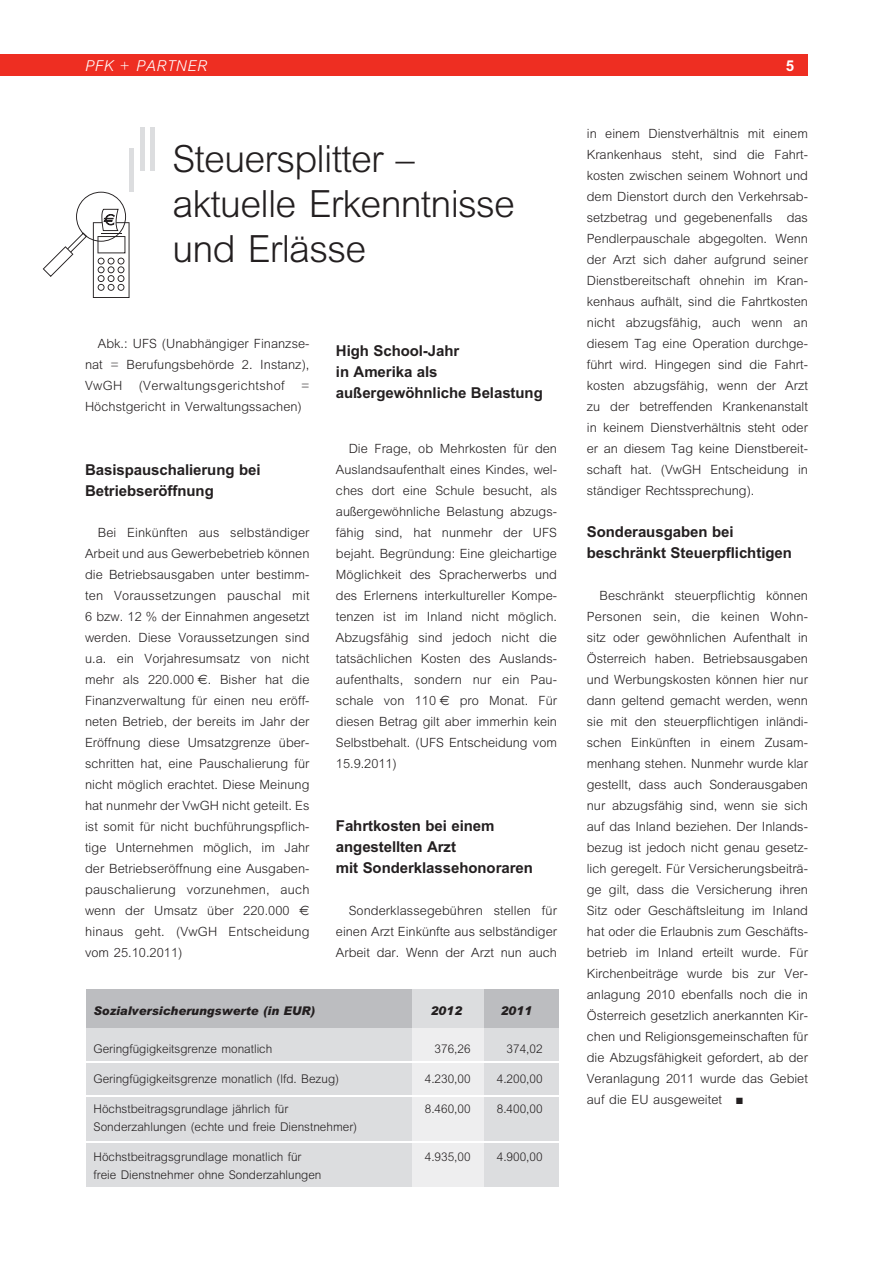
<style>
.page{position:relative;width:893px;height:1263px;background:#fff}
.page>*{position:absolute;margin:0;border:0;box-sizing:border-box;transform-origin:0 0}
.t1{font:300 37.5px/45px "M Arial";letter-spacing:-.02em;color:#231f20}
.t2{font:700 15px/21px "M Arial";letter-spacing:-.005em;color:#231f20}
.t3{font:italic 300 15px "M Arial";letter-spacing:.04em;color:#fff}
.t4{font:700 15px "M Arial";color:#fff}
.t5{font:300 12.75px/21px "M Arial";color:#231f20;text-align:justify}
.t6{font:300 12.75px "M Arial";letter-spacing:.03em;color:#231f20}
.t7{font:300 12px "M Arial";color:#231f20}
.t8{font:italic 900 12px "M Arial";color:#231f20}
.s1{font-family:"EUR Ofont";font-weight:400}
</style>
<div class="page">
<div style="left:0;top:54px;width:808px;height:21px;background:#ee2e22"></div>
<div style="left:150px;top:127px;width:5px;height:44px;background:#dcdddf"></div>
<div style="left:140px;top:127px;width:5px;height:44px;background:#dcdddf"></div>
<hr style="left:130px;top:148px;width:4px;height:44px;background:#dcdddf">
<div style="left:86px;top:1012px;width:472px;height:175px;background:#dcdddf"></div>
<div style="left:86px;top:989px;width:472px;height:39px;background:#bcbdc0"></div>
<div style="left:413px;top:1028px;width:71px;height:159px;background:#eeeeef"></div>
<div style="left:413px;top:990px;width:71px;height:38px;background:#dcdddf"></div>
<hr style="left:86px;top:1061px;width:472px;height:2px;background:#fff">
<hr style="left:86px;top:1095px;width:472px;height:1px;background:#fff">
<hr style="left:86px;top:1141px;width:472px;height:1px;background:#fff">
<svg style="left:43px;top:192px;width:87px;height:106px"></svg>
<p class="t3" style="left:85px;top:57px;width:124px">PFK + PARTNER</p>
<p class="t4" style="left:786px;top:57px;width:10px">5</p>
<h1 class="t1" style="left:172px;top:136px;width:344px">Steuersplitter – aktuelle Erkenntnisse und Erlässe</h1>
<p class="t5" style="left:85px;top:333px;width:226px;text-indent:13px">Abk.: UFS (Unabhängiger Finanzse&shy;nat = Berufungsbehörde 2. Instanz), VwGH</p>
<p class="t6" style="left:139px;top:378px;width:148px">(Verwaltungsgerichtshof</p>
<p class="t5" style="left:85px;top:375px;width:226px;text-indent:216px">=<br>Höchstgericht in Verwaltungssachen)</p>
<p class="t2" style="left:85px;top:459px;width:177px">Basispauschalierung bei<br>Betriebseröffnung</p>
<p class="t5" style="left:85px;top:522px;width:226px;text-indent:13px">Bei Einkünften aus selbständiger Arbeit und aus Gewerbebetrieb können die Betriebsausgaben unter bestimm&shy;ten Voraussetzungen pauschal mit 6 bzw. 12 % der Einnahmen angesetzt werden. Diese Voraussetzungen sind u.a. ein Vorjahresumsatz von nicht mehr als 220.000 <span class="s1">E</span>. Bisher hat die Finanzverwaltung für einen neu eröff&shy;neten Betrieb, der bereits im Jahr der Eröffnung diese Umsatzgrenze über&shy;schritten hat, eine Pauschalierung für nicht möglich erachtet. Diese Meinung hat nunmehr der VwGH nicht geteilt. Es ist somit für nicht buchführungspflich&shy;tige Unternehmen möglich, im Jahr der Betriebseröffnung eine Ausgaben&shy;pauschalierung vorzunehmen, auch wenn der Umsatz über 220.000 <span class="s1">E </span>hinaus geht. (VwGH Entscheidung vom 25.10.2011)</p>
<p class="t2" style="left:336px;top:340px;width:208px">High School-Jahr<br>in Amerika als außergewöhnliche Belastung</p>
<p class="t5" style="left:336px;top:438px;width:223px;text-indent:13px">Die Frage, ob Mehrkosten für den Auslandsaufenthalt eines Kindes, wel&shy;ches dort eine Schule besucht, als außergewöhnliche Belastung abzugs&shy;fähig sind, hat nunmehr der UFS bejaht. Begründung: Eine gleichartige Möglichkeit des Spracherwerbs und des Erlernens interkultureller Kompe&shy;tenzen ist im Inland nicht möglich.<br>Abzugsfähig sind jedoch nicht die tatsächlichen Kosten des Auslands&shy;aufenthalts, sondern nur ein Pau&shy;schale von 110 <span class="s1">E</span> pro Monat. Für diesen Betrag gilt aber immerhin kein Selbstbehalt. (UFS Entscheidung vom 15.9.2011)</p>
<p class="t2" style="left:336px;top:815px;width:199px">Fahrtkosten bei einem angestellten Arzt<br>mit Sonderklassehonoraren</p>
<p class="t5" style="left:336px;top:900px;width:223px;text-indent:13px">Sonderklassegebühren stellen für einen Arzt Einkünfte aus selbständiger Arbeit dar. Wenn der Arzt nun auch</p>
<p class="t8" style="left:94px;top:1003px;width:223px">Sozialversicherungswerte (in EUR)</p>
<p class="t8" style="left:430px;top:1003px;width:33px">2012</p>
<p class="t8" style="left:500px;top:1003px;width:33px">2011</p>
<p class="t7" style="left:94px;top:1042px;width:180px">Geringfügigkeitsgrenze monatlich</p>
<p class="t7" style="left:435px;top:1042px;width:37px">376,26</p>
<p class="t7" style="left:507px;top:1042px;width:37px">374,02</p>
<p class="t7" style="left:94px;top:1072px;width:247px">Geringfügigkeitsgrenze monatlich (lfd. Bezug)</p>
<p class="t7" style="left:425px;top:1072px;width:47px">4.230,00</p>
<p class="t7" style="left:497px;top:1072px;width:47px">4.200,00</p>
<p class="t7" style="left:94px;top:1102px;width:196px">Höchstbeitragsgrundlage jährlich für</p>
<p class="t7" style="left:425px;top:1102px;width:47px">8.460,00</p>
<p class="t7" style="left:497px;top:1102px;width:47px">8.400,00</p>
<p class="t7" style="left:94px;top:1120px;width:265px">Sonderzahlungen (echte und freie Dienstnehmer)</p>
<p class="t7" style="left:94px;top:1150px;width:209px">Höchstbeitragsgrundlage monatlich für</p>
<p class="t7" style="left:425px;top:1150px;width:47px">4.935,00</p>
<p class="t7" style="left:497px;top:1150px;width:47px">4.900,00</p>
<p class="t7" style="left:94px;top:1168px;width:229px">freie Dienstnehmer ohne Sonderzahlungen</p>
<p class="t5" style="left:587px;top:123px;width:223px">in einem Dienstverhältnis mit einem Krankenhaus steht, sind die Fahrt&shy;kosten zwischen seinem Wohnort und dem Dienstort durch den Verkehrsab&shy;setzbetrag und gegebenenfalls das Pendlerpauschale abgegolten. Wenn der Arzt sich daher aufgrund seiner Dienstbereitschaft ohnehin im Kran&shy;kenhaus aufhält, sind die Fahrtkosten nicht abzugsfähig, auch wenn an diesem Tag eine Operation durchge&shy;führt wird. Hingegen sind die Fahrt&shy;kosten abzugsfähig, wenn der Arzt zu der betreffenden Krankenanstalt in keinem Dienstverhältnis steht oder er an diesem Tag keine Dienstbereit&shy;schaft hat. (VwGH Entscheidung in ständiger Rechtssprechung).</p>
<p class="t2" style="left:587px;top:521px;width:207px">Sonderausgaben bei beschränkt Steuerpflichtigen</p>
<p class="t5" style="left:587px;top:585px;width:223px;text-indent:13px">Beschränkt steuerpflichtig können Personen sein, die keinen Wohn&shy;sitz oder gewöhnlichen Aufenthalt in Österreich haben. Betriebsausgaben und Werbungskosten können hier nur dann geltend gemacht werden, wenn sie mit den steuerpflichtigen inländi&shy;schen Einkünften in einem Zusam&shy;menhang stehen. Nunmehr wurde klar gestellt, dass auch Sonderausgaben nur abzugsfähig sind, wenn sie sich auf das Inland beziehen. Der Inlands&shy;bezug ist jedoch nicht genau gesetz&shy;lich geregelt. Für Versicherungsbeiträ&shy;ge gilt, dass die Versicherung ihren Sitz oder Geschäftsleitung im Inland hat oder die Erlaubnis zum Geschäfts&shy;betrieb im Inland erteilt wurde. Für Kirchenbeiträge wurde bis zur Ver&shy;anlagung 2010 ebenfalls noch die in Österreich gesetzlich anerkannten Kir&shy;chen und Religionsgemeinschaften für die Abzugsfähigkeit gefordert, ab der Veranlagung 2011 wurde das Gebiet auf die EU ausgeweitet ■</p>
</div>
